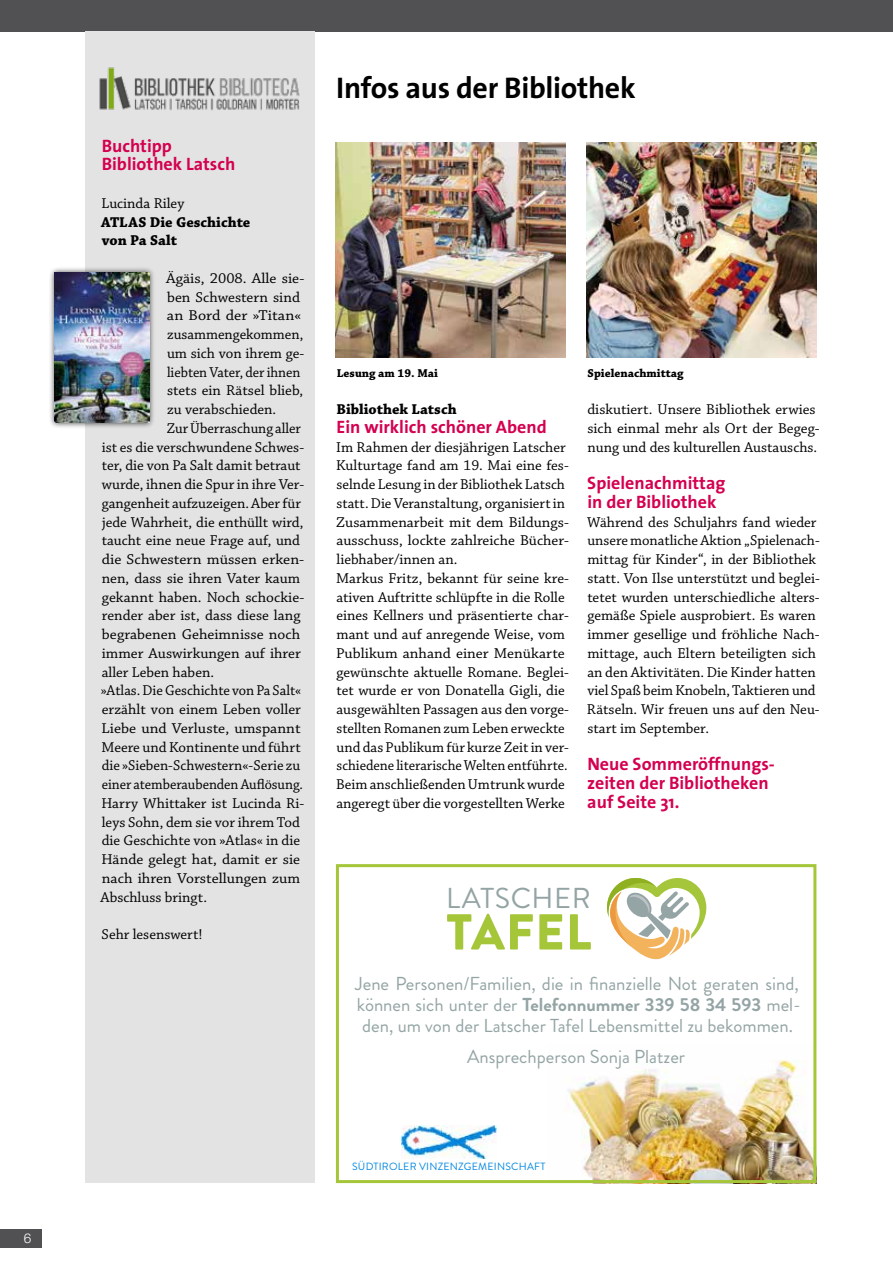
<style>
.page{position:relative;width:893px;height:1263px;background:#fff}
.page>*{position:absolute;margin:0;border:0;box-sizing:border-box;transform-origin:0 0}
.t1{font:900 50.4px "Brandon Grotesque";letter-spacing:.02em;color:#a4c638}
.t2{font:700 30px "The Sans";letter-spacing:-.01em;color:#000}
.t3{font:28.8px "Brandon Grotesque";letter-spacing:.02em;color:#94a4a4}
.t4{font:18.75px/21px "Brandon Grotesque";color:#94a4a4;text-align:justify}
.t5{font:700 18px/18.8px "The Sans";color:#d40050}
.t6{font:15px/18.8px "Chaparral Pro";color:#000}
.t7{font:15px "Chaparral Pro";color:#000;scale:1.04 1}
.t8{font:15px "Chaparral Pro";color:#000;scale:.95 1}
.t9{font:700 15px/18.8px "Chaparral Pro";color:#000}
.t10{font:15px "Chaparral Pro";color:#000;scale:1.06 1}
.t11{font:15px "Chaparral Pro";color:#000;scale:1.05 1}
.t12{font:15px "Chaparral Pro";color:#000;scale:.96 1}
.t13{font:15px "Chaparral Pro";color:#000;scale:1.07 1}
.t14{font:300 13.5px "Helvetica Neue LT Pro";color:#fff}
.t15{font:700 12px "Chaparral Pro";color:#000}
.t16{font:10.5px "Brandon Grotesque";letter-spacing:.02em;color:#0087e1}
.s1{font-weight:700}
</style>
<div class="page">
<div style="left:0;top:1229px;width:42px;height:19px;background:#515153"></div>
<div style="left:0;top:0;width:893px;height:31px;background:#515153"></div>
<div style="left:85px;top:31px;width:230px;height:1152px;background:#e3e3e3"></div>
<div style="left:49px;top:266px;width:107px;height:162px;background:#000;opacity:.75"></div>
<img style="left:55px;top:272px;width:94px;height:150px">
<img style="left:99px;top:67px;width:201px;height:44px">
<img style="left:587px;top:142px;width:229px;height:216px">
<img style="left:336px;top:142px;width:230px;height:216px">
<img style="left:567px;top:1059px;width:245px;height:120px">
<svg style="left:607px;top:878px;width:99px;height:81px"></svg>
<div style="left:336px;top:864px;width:480px;height:319px;border:3px solid #a4c638"></div>
<img style="left:401px;top:1126px;width:96px;height:32px">
<p class="t14" style="left:24px;top:1229px;width:9px">6</p>
<p class="t5" style="left:102px;top:136px;width:135px">Buchtipp<br>Bibliothek Latsch</p>
<p class="t6" style="left:101px;top:194px;width:84px">Lucinda Riley</p>
<p class="t9" style="left:101px;top:213px;width:151px">ATLAS Die Geschichte von Pa Salt</p>
<p class="t7" style="left:166px;top:270px;width:134px">Ägäis, 2008. Alle sie-</p>
<p class="t6" style="left:167px;top:288px;width:134px">ben Schwestern sind</p>
<p class="t13" style="left:167px;top:307px;width:127px">an Bord der »Titan«</p>
<p class="t6" style="left:167px;top:326px;width:138px">zusammengekommen,</p>
<p class="t6" style="left:167px;top:344px;width:139px">um sich von ihrem ge-</p>
<p class="t8" style="left:167px;top:363px;width:142px">liebten Vater, der ihnen</p>
<p class="t6" style="left:167px;top:382px;width:138px">stets ein Rätsel blieb,</p>
<p class="t6" style="left:167px;top:401px;width:111px">zu verabschieden.</p>
<p class="t12" style="left:167px;top:420px;width:141px">Zur Überraschung aller</p>
<p class="t6" style="left:102px;top:438px;width:204px">ist es die verschwundene Schwes-</p>
<p class="t6" style="left:102px;top:457px;width:200px">ter, die von Pa Salt damit betraut</p>
<p class="t6" style="left:102px;top:476px;width:204px">wurde, ihnen die Spur in ihre Ver-</p>
<p class="t6" style="left:102px;top:494px;width:201px">gangenheit aufzuzeigen. Aber für</p>
<p class="t6" style="left:102px;top:513px;width:203px">jede Wahrheit, die enthüllt wird,</p>
<p class="t6" style="left:102px;top:532px;width:200px">taucht eine neue Frage auf, und</p>
<p class="t10" style="left:102px;top:551px;width:192px">die Schwestern müssen erken-</p>
<p class="t6" style="left:102px;top:569px;width:200px">nen, dass sie ihren Vater kaum</p>
<p class="t6" style="left:102px;top:588px;width:204px">gekannt haben. Noch schockie-</p>
<p class="t6" style="left:102px;top:607px;width:200px">render aber ist, dass diese lang</p>
<p class="t7" style="left:102px;top:626px;width:192px">begrabenen Geheimnisse noch</p>
<p class="t6" style="left:102px;top:644px;width:201px">immer Auswirkungen auf ihrer</p>
<p class="t6" style="left:102px;top:663px;width:114px">aller Leben haben.</p>
<p class="t6" style="left:101px;top:682px;width:202px">»Atlas. Die Geschichte von Pa Salt«</p>
<p class="t6" style="left:102px;top:701px;width:201px">erzählt von einem Leben voller</p>
<p class="t11" style="left:101px;top:720px;width:191px">Liebe und Verluste, umspannt</p>
<p class="t6" style="left:101px;top:738px;width:201px">Meere und Kontinente und führt</p>
<p class="t6" style="left:102px;top:757px;width:200px">die »Sieben-Schwestern«-Serie zu</p>
<p class="t8" style="left:102px;top:776px;width:213px">einer atemberaubenden Auflösung.</p>
<p class="t6" style="left:101px;top:794px;width:204px">Harry Whittaker ist Lucinda Ri-</p>
<p class="t6" style="left:102px;top:813px;width:200px">leys Sohn, dem sie vor ihrem Tod</p>
<p class="t6" style="left:102px;top:832px;width:200px">die Geschichte von »Atlas« in die</p>
<p class="t6" style="left:101px;top:851px;width:200px">Hände gelegt hat, damit er sie</p>
<p class="t7" style="left:102px;top:870px;width:192px">nach ihren Vorstellungen zum</p>
<p class="t6" style="left:101px;top:888px;width:108px">Abschluss bringt.</p>
<p class="t6" style="left:102px;top:926px;width:103px">Sehr lesenswert!</p>
<h2 class="t2" style="left:336px;top:63px;width:301px">Infos aus der Bibliothek</h2>
<p class="t15" style="left:337px;top:366px;width:103px">Lesung am 19. Mai</p>
<p class="t15" style="left:588px;top:366px;width:98px">Spielenachmittag</p>
<p class="t9" style="left:336px;top:400px;width:122px">Bibliothek Latsch</p>
<p class="t5" style="left:336px;top:417px;width:212px">Ein wirklich schöner Abend</p>
<p class="t6" style="left:336px;top:438px;width:234px">Im Rahmen der diesjährigen Latscher Kulturtage fand am 19. Mai eine fes&shy;selnde Lesung in der Bibliothek Latsch statt. Die Veranstaltung, organisiert in Zusammenarbeit mit dem Bildungs&shy;ausschuss, lockte zahlreiche Bücher&shy;liebhaber/innen an.<br>Markus Fritz, bekannt für seine kre&shy;ativen Auftritte schlüpfte in die Rolle eines Kellners und präsentierte char&shy;mant und auf anregende Weise, vom Publikum anhand einer Menükarte gewünschte aktuelle Romane. Beglei&shy;tet wurde er von Donatella Gigli, die ausgewählten Passagen aus den vorge&shy;stellten Romanen zum Leben erweckte und das Publikum für kurze Zeit in ver&shy;schiedene literarische Welten entführte.<br>Beim anschließenden Umtrunk wurde angeregt über die vorgestellten Werke</p>
<p class="t6" style="left:587px;top:401px;width:234px">diskutiert. Unsere Bibliothek erwies sich einmal mehr als Ort der Begeg&shy;nung und des kulturellen Austauschs.</p>
<p class="t5" style="left:587px;top:473px;width:140px">Spielenachmittag in der Bibliothek</p>
<p class="t6" style="left:587px;top:513px;width:234px">Während des Schuljahrs fand wieder unsere monatliche Aktion „Spielenach&shy;mittag für Kinder“, in der Bibliothek statt. Von Ilse unterstützt und beglei&shy;tetet wurden unterschiedliche alters&shy;gemäße Spiele ausprobiert. Es waren immer gesellige und fröhliche Nach&shy;mittage, auch Eltern beteiligten sich an den Aktivitäten. Die Kinder hatten viel Spaß beim Knobeln, Taktieren und Rätseln. Wir freuen uns auf den Neu&shy;start im September.</p>
<p class="t5" style="left:587px;top:754px;width:189px">Neue Sommeröffnungs&shy;zeiten der Bibliotheken auf Seite 31.</p>
<h3 class="t3" style="left:446px;top:878px;width:146px">LATSCHER</h3>
<h1 class="t1" style="left:446px;top:896px;width:146px">TAFEL</h1>
<p class="t4" style="left:355px;top:973px;width:447px">Jene Personen/Familien, die in finanzielle Not geraten sind, können sich unter der <span class="s1">Telefonnummer 339 58 34 593</span> mel&shy;den, um von der Latscher Tafel Lebensmittel zu bekommen.</p>
<p class="t4" style="left:467px;top:1046px;width:220px">Ansprechperson Sonja Platzer</p>
<p class="t16" style="left:352px;top:1159px;width:195px">SÜDTIROLER VINZENZGEMEINSCHAFT</p>
</div>
